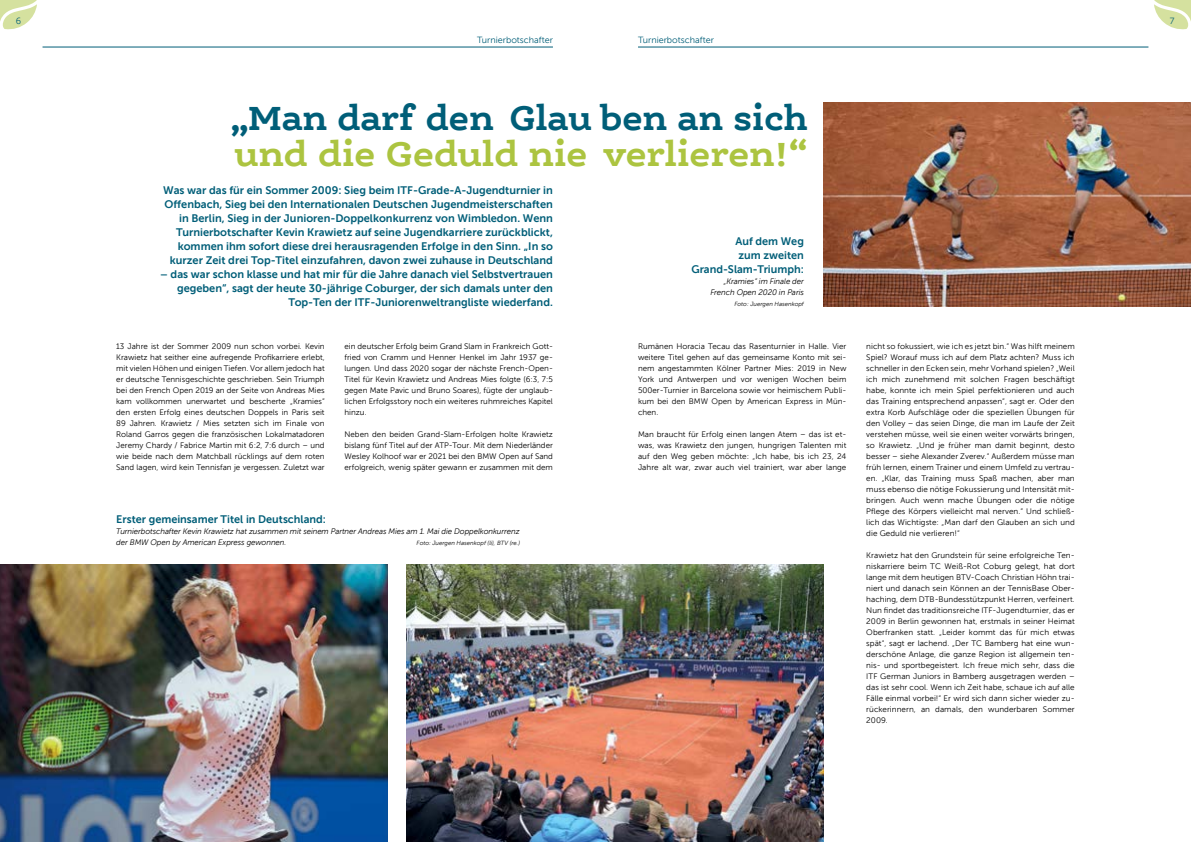
<style>
.page{position:relative;width:1191px;height:842px;background:#fff}
.page>*{position:absolute;margin:0;border:0;box-sizing:border-box;transform-origin:0 0}
.t1{font:700 36px "Ernestine Offc Pro";letter-spacing:-.015em;color:#acc440}
.t2{font:700 36px "Ernestine Offc Pro";letter-spacing:-.015em;color:#005e78}
.t3{font:11px/14px "Museo Sans 700";color:#005e78;text-align:right}
.t4{font:9px "Museo Sans 300";color:#005e78}
.t5{font:8px/11px "Museo Sans 300";color:#000;text-align:justify}
.t6{font:italic 8px/11px "Museo Sans 300";letter-spacing:-.01em;color:#000}
.t7{font:italic 6px "Museo Sans 300";color:#000}
</style>
<div class="page">
<svg style="left:1154px;top:0;width:37px;height:30px"></svg>
<svg style="left:0;top:0;width:37px;height:30px"></svg>
<hr style="left:43px;top:47px;width:510px;height:1px;background:#005e78">
<hr style="left:638px;top:47px;width:510px;height:1px;background:#005e78">
<img style="left:823px;top:102px;width:368px;height:204px">
<img style="left:0;top:565px;width:387px;height:277px">
<img style="left:407px;top:565px;width:416px;height:277px">
<p class="t4" style="left:16px;top:16px;width:7px">6</p>
<p class="t4" style="left:1169px;top:16px;width:6px">7</p>
<p class="t4" style="left:477px;top:35px;width:77px">Turnierbotschafter</p>
<p class="t4" style="left:638px;top:35px;width:77px">Turnierbotschafter</p>
<h1 class="t2" style="left:230px;top:94px;width:579px">„Man darf den Glau ben an sich</h1>
<h1 class="t1" style="left:234px;top:130px;width:575px">und die Geduld nie verlieren!“</h1>
<p class="t3" style="left:163px;top:183px;width:391px">Was war das für ein Sommer 2009: Sieg beim ITF-Grade-A-Jugendturnier in Offenbach, Sieg bei den Internationalen Deutschen Jugendmeisterschaften in Berlin, Sieg in der Junioren-Doppelkonkurrenz von Wimbledon. Wenn Turnierbotschafter Kevin Krawietz auf seine Jugendkarriere zurückblickt, kommen ihm sofort diese drei herausragenden Erfolge in den Sinn. „In so kurzer Zeit drei Top-Titel einzufahren, davon zwei zuhause in Deutschland</p>
<h2 class="t3" style="left:160px;top:267px;width:394px">– das war schon klasse und hat mir für die Jahre danach viel Selbstvertrauen gegeben“, sagt der heute 30-jährige Coburger, der sich damals unter den<br>Top-Ten der ITF-Juniorenweltrangliste wiederfand.</h2>
<h2 class="t3" style="left:691px;top:234px;width:114px">Auf dem Weg<br>zum zweiten<br>Grand-Slam-Triumph:</h2>
<p class="t6" style="left:710px;top:276px;width:95px;text-align:right">„Kramies“ im Finale der<br>French Open 2020 in Paris</p>
<p class="t7" style="left:734px;top:301px;width:71px">Foto: Juergen Hasenkopf</p>
<p class="t5" style="left:116px;top:341px;width:210px">13 Jahre ist der Sommer 2009 nun schon vorbei. Kevin Krawietz hat seither eine aufregende Profikarriere erlebt, mit vielen Höhen und einigen Tiefen. Vor allem jedoch hat er deutsche Tennisgeschichte geschrieben. Sein Triumph bei den French Open 2019 an der Seite von Andreas Mies kam vollkommen unerwartet und bescherte „Kramies“ den ersten Erfolg eines deutschen Doppels in Paris seit 89 Jahren. Krawietz / Mies setzten sich im Finale von Roland Garros gegen die französischen Lokalmatadoren Jeremy Chardy / Fabrice Martin mit 6:2, 7:6 durch – und wie beide nach dem Matchball rücklings auf dem roten Sand lagen, wird kein Tennisfan je vergessen. Zuletzt war</p>
<p class="t5" style="left:344px;top:341px;width:210px">ein deutscher Erfolg beim Grand Slam in Frankreich Gott&shy;fried von Cramm und Henner Henkel im Jahr 1937 ge&shy;lungen. Und dass 2020 sogar der nächste French-Open-Titel für Kevin Krawietz und Andreas Mies folgte (6:3, 7:5 gegen Mate Pavic und Bruno Soares), fügte der unglaub&shy;lichen Erfolgsstory noch ein weiteres ruhmreiches Kapitel hinzu.</p>
<p class="t5" style="left:344px;top:429px;width:210px">Neben den beiden Grand-Slam-Erfolgen holte Krawietz bislang fünf Titel auf der ATP-Tour. Mit dem Niederländer Wesley Kolhoof war er 2021 bei den BMW Open auf Sand erfolgreich, wenig später gewann er zusammen mit dem</p>
<h2 class="t3" style="left:116px;top:512px;width:211px">Erster gemeinsamer Titel in Deutschland:</h2>
<p class="t6" style="left:116px;top:526px;width:405px">Turnierbotschafter Kevin Krawietz hat zusammen mit seinem Partner Andreas Mies am 1. Mai die Doppelkonkurrenz der BMW Open by American Express gewonnen.</p>
<p class="t7" style="left:416px;top:540px;width:105px">Foto: Juergen Hasenkopf (li), BTV (re.)</p>
<p class="t5" style="left:638px;top:341px;width:210px">Rumänen Horacia Tecau das Rasenturnier in Halle. Vier weitere Titel gehen auf das gemeinsame Konto mit sei&shy;nem angestammten Kölner Partner Mies: 2019 in New York und Antwerpen und vor wenigen Wochen beim 500er-Turnier in Barcelona sowie vor heimischem Publi&shy;kum bei den BMW Open by American Express in Mün&shy;chen.</p>
<p class="t5" style="left:638px;top:429px;width:210px">Man braucht für Erfolg einen langen Atem – das ist et&shy;was, was Krawietz den jungen, hungrigen Talenten mit auf den Weg geben möchte: „Ich habe, bis ich 23, 24<br>Jahre alt war, zwar auch viel trainiert, war aber lange</p>
<p class="t5" style="left:866px;top:341px;width:210px">nicht so fokussiert, wie ich es jetzt bin.“ Was hilft meinem Spiel? Worauf muss ich auf dem Platz achten? Muss ich schneller in den Ecken sein, mehr Vorhand spielen? „Weil ich mich zunehmend mit solchen Fragen beschäftigt habe, konnte ich mein Spiel perfektionieren und auch das Training entsprechend anpassen“, sagt er. Oder den extra Korb Aufschläge oder die speziellen Übungen für den Volley – das seien Dinge, die man im Laufe der Zeit verstehen müsse, weil sie einen weiter vorwärts bringen, so Krawietz. „Und je früher man damit beginnt, desto besser – siehe Alexander Zverev.“ Außerdem müsse man früh lernen, einem Trainer und einem Umfeld zu vertrau&shy;en. „Klar, das Training muss Spaß machen, aber man muss ebenso die nötige Fokussierung und Intensität mit&shy;bringen. Auch wenn mache Übungen oder die nötige Pflege des Körpers vielleicht mal nerven.“ Und schließ&shy;lich das Wichtigste: „Man darf den Glauben an sich und die Geduld nie verlieren!“</p>
<p class="t5" style="left:866px;top:550px;width:210px">Krawietz hat den Grundstein für seine erfolgreiche Ten&shy;niskarriere beim TC Weiß-Rot Coburg gelegt, hat dort lange mit dem heutigen BTV-Coach Christian Höhn trai&shy;niert und danach sein Können an der TennisBase Ober&shy;haching, dem DTB-Bundesstützpunkt Herren, verfeinert.<br>Nun findet das traditionsreiche ITF-Jugendturnier, das er 2009 in Berlin gewonnen hat, erstmals in seiner Heimat Oberfranken statt. „Leider kommt das für mich etwas spät“, sagt er lachend. „Der TC Bamberg hat eine wun&shy;derschöne Anlage, die ganze Region ist allgemein ten&shy;nis- und sportbegeistert. Ich freue mich sehr, dass die ITF German Juniors in Bamberg ausgetragen werden – das ist sehr cool. Wenn ich Zeit habe, schaue ich auf alle Fälle einmal vorbei!“ Er wird sich dann sicher wieder zu&shy;rückerinnern, an damals, den wunderbaren Sommer 2009.</p>
</div>
